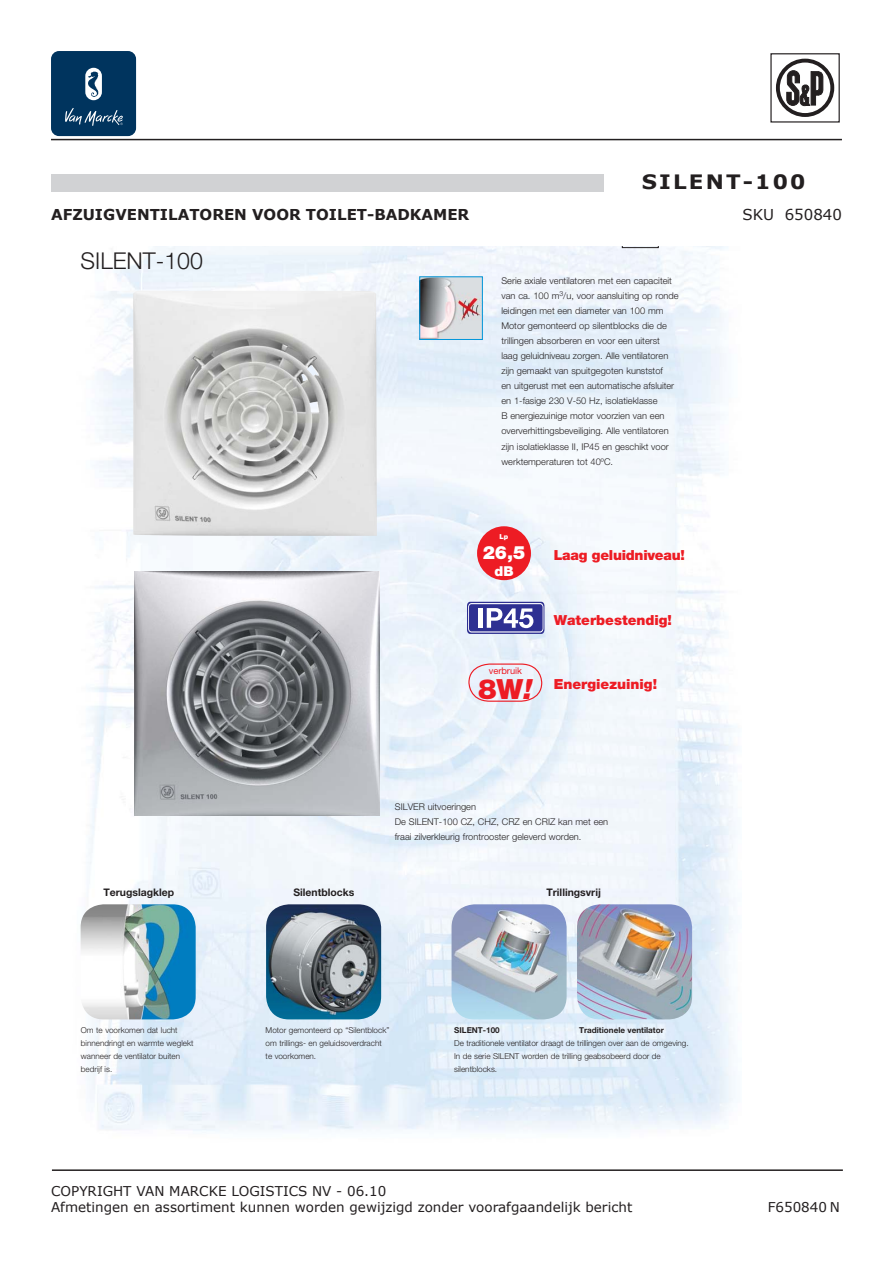
<style>
.page{position:relative;width:893px;height:1263px;background:#fff}
.page>*{position:absolute;margin:0;border:0;box-sizing:border-box;transform-origin:0 0}
.t1{font:900 27.9px "Helvetica Neue";color:#ed1c24}
.t2{font:300 23.25px "Helvetica Neue";color:#231f20}
.Alineastijl_3{font:700 19.8px "Verdana";letter-spacing:.1em;color:#231f20;scale:1.08 1}
.t3{font:900 18.3px "Helvetica Neue";color:#fff}
.t4{font:700 15px "Verdana";color:#231f20}
.t5{font:15px "Verdana";color:#231f20}
.t6{font:900 13.95px "Helvetica Neue";color:#ed1c24}
.t7{font:900 13.95px "Helvetica Neue";letter-spacing:-.02em;color:#ed1c24}
.t8{font:900 13.65px "Helvetica Neue";color:#fff}
.Alineastijl_1{font:13.5px "Verdana";color:#231f20}
.t9{font:700 10.5px "Helvetica Neue";color:#231f20}
.t10{font:300 9.3px/15.1px "Helvetica Neue";color:#231f20}
.t11{font:9.3px "Helvetica Neue";color:#ed1c24}
.t12{font:300 8.1px/12.8px "Helvetica Neue";color:#231f20}
.t13{font:700 8.1px "Helvetica Neue";color:#231f20}
.t14{font:900 6.9px "Helvetica Neue";color:#fff}
.s1{font-style:italic}
.s2{font-weight:700}
</style>
<div class="page">
<hr style="left:51px;top:139px;width:791px;height:1px;background:#231f20">
<div style="left:51px;top:51px;width:85px;height:85px;background:#00345e;border-radius:8px"></div>
<svg style="left:85px;top:68px;width:17px;height:32px"></svg>
<svg style="left:65px;top:108px;width:58px;height:18px"></svg>
<div style="left:51px;top:174px;width:608px;height:17px;background:#d1d2d4"></div>
<hr style="left:52px;top:1169px;width:791px;height:2px;background:#231f20">
<div style="left:604px;top:162px;width:239px;height:42px;background:#fff"></div>
<img style="left:80px;top:247px;width:657px;height:885px">
<svg style="left:622px;top:247px;width:37px;height:1px"></svg>
<svg style="left:467px;top:602px;width:77px;height:32px"></svg>
<svg style="left:468px;top:663px;width:75px;height:39px"></svg>
<div style="left:477px;top:526px;width:54px;height:54px;background:#ed1c24;border-radius:50%"></div>
<img style="left:421px;top:278px;width:60px;height:60px">
<div style="left:419px;top:276px;width:64px;height:64px;border:1px solid #0095da"></div>
<img style="left:133px;top:291px;width:245px;height:245px">
<img style="left:135px;top:572px;width:244px;height:244px">
<img style="left:81px;top:904px;width:115px;height:115px">
<img style="left:266px;top:904px;width:115px;height:115px">
<img style="left:452px;top:904px;width:115px;height:115px">
<img style="left:577px;top:904px;width:115px;height:115px">
<div style="left:776px;top:59px;width:58px;height:58px;border:4px solid #231f20;border-radius:50%"></div>
<div style="left:770px;top:53px;width:70px;height:70px;border:1px solid #231f20"></div>
<svg style="left:787px;top:71px;width:36px;height:35px"></svg>
<p class="t4" style="left:51px;top:205px;width:420px">AFZUIGVENTILATOREN VOOR TOILET-BADKAMER</p>
<p class="t2" style="left:81px;top:246px;width:124px">SILENT-100</p>
<p class="Alineastijl_3" style="left:642px;top:169px;width:153px">SILENT-100</p>
<p class="t5" style="left:743px;top:205px;width:101px">SKU 650840</p>
<p class="t10" style="left:501px;top:273px;width:179px">Serie axiale ventilatoren met een capaciteit van ca. 100 m<sup>3</sup>/u, voor aansluiting op ronde leidingen met een diameter van 100 mm Motor gemonteerd op silentblocks die de trillingen absorberen en voor een uiterst laag geluidniveau zorgen. Alle ventilatoren zijn gemaakt van spuitgegoten kunststof<br>en uitgerust met een automatische afsluiter en 1-fasige 230 V-50 Hz, isolatieklasse<br>B energiezuinige motor voorzien van een oververhittingsbeveiliging. Alle ventilatoren zijn isolatieklasse II, IP45 en geschikt voor werktemperaturen tot 40ºC.</p>
<p class="t14" style="left:500px;top:532px;width:10px">Lp</p>
<p class="t3" style="left:483px;top:542px;width:44px">26,5</p>
<p class="t8" style="left:494px;top:563px;width:21px">dB</p>
<p class="t11" style="left:489px;top:665px;width:35px">verbruik</p>
<p class="t1" style="left:478px;top:672px;width:56px">8W<span class="s1">!</span></p>
<p class="t7" style="left:554px;top:547px;width:133px">Laag geluidniveau!</p>
<p class="t6" style="left:554px;top:611px;width:120px">Waterbestendig!</p>
<p class="t6" style="left:554px;top:676px;width:105px">Energiezuinig!</p>
<p class="t9" style="left:104px;top:885px;width:72px">Terugslagklep</p>
<p class="t10" style="left:395px;top:799px;width:215px">SILVER uitvoeringen<br>De SILENT-100 CZ, CHZ, CRZ en CRIZ kan met een fraai zilverkleurig frontrooster geleverd worden.</p>
<p class="t9" style="left:293px;top:885px;width:63px">Silentblocks</p>
<p class="t9" style="left:546px;top:886px;width:56px">Trillingsvrij</p>
<p class="t12" style="left:81px;top:1024px;width:114px">Om te voorkomen dat lucht binnendringt en warmte weglekt wanneer de ventilator buiten bedrijf is.</p>
<p class="t13" style="left:454px;top:1025px;width:47px">SILENT-100</p>
<p class="t12" style="left:266px;top:1024px;width:125px">Motor gemonteerd op “Silentblock” om trillings- en geluidsoverdracht te voorkomen.</p>
<p class="t12" style="left:454px;top:1024px;width:236px;text-indent:125px"><span class="s2">Traditionele ventilator<br></span>De traditionele ventilator draagt de trillingen over aan de omgeving.<br>In de serie SILENT worden de trilling geabsobeerd door de silentblocks.</p>
<p class="Alineastijl_1" style="left:51px;top:1182px;width:337px">COPYRIGHT VAN MARCKE LOGISTICS NV - 06.10</p>
<p class="Alineastijl_1" style="left:51px;top:1198px;width:583px">Afmetingen en assortiment kunnen worden gewijzigd zonder voorafgaandelijk bericht</p>
<p class="Alineastijl_1" style="left:768px;top:1198px;width:74px">F650840 N</p>
</div>
